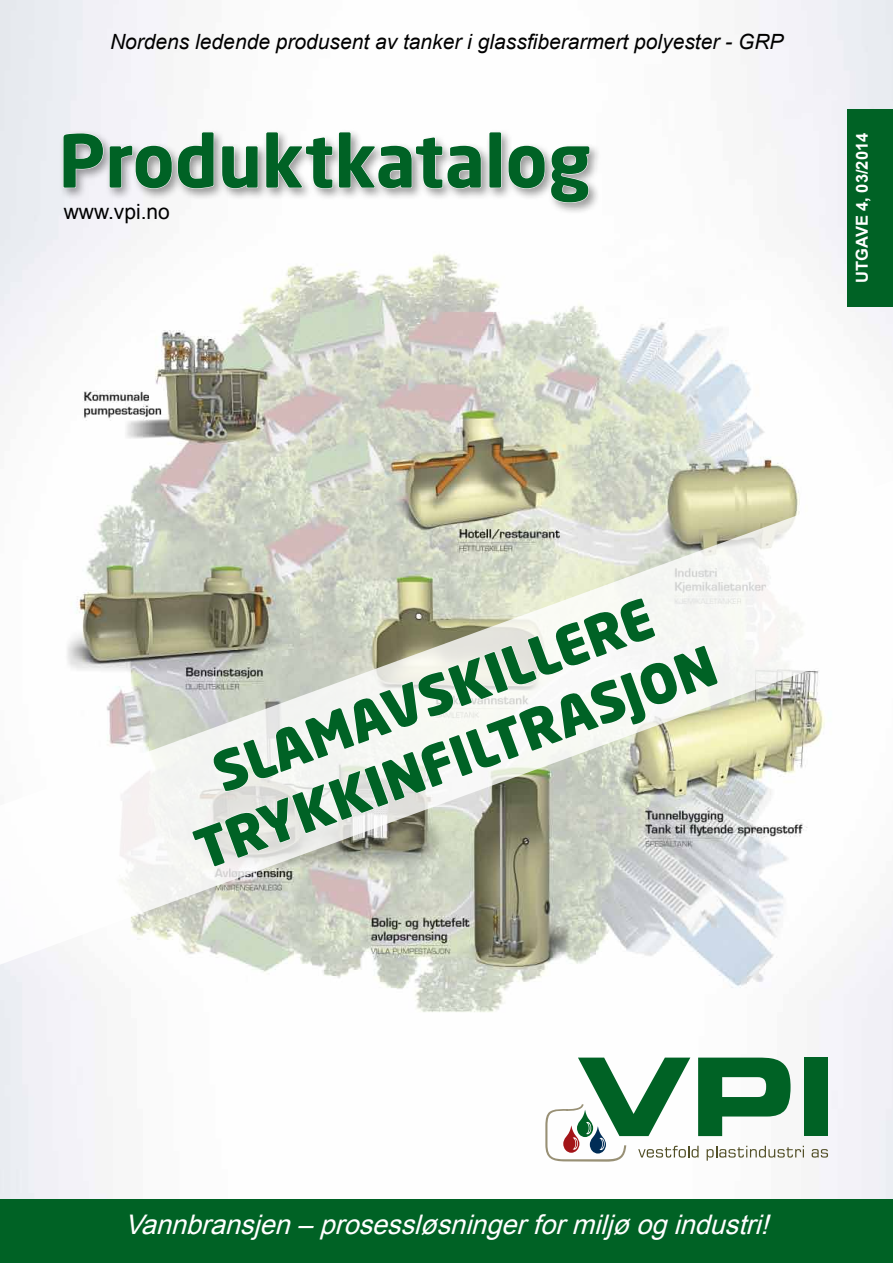
<style>
.page{position:relative;width:893px;height:1263px;background:#fff}
.page>*{position:absolute;margin:0;border:0;box-sizing:border-box;transform-origin:0 0}
.t1{font:700 72px "Neo Sans Std";color:#006225}
.t2{font:900 54px/66px "Neo Sans Std";color:#006225;text-align:center}
.t3{font:italic 27px "Arial";color:#fff}
.t4{font:italic 21px "Arial";color:#000}
.t5{font:21px "Arial";color:#000}
.t6{font:700 16.5px "Arial";color:#fff}
</style>
<div class="page">
<img style="left:0;top:0;width:893px;height:1199px">
<div style="left:59px;top:128px;width:543px;height:87px;background:#000;opacity:.4"></div>
<svg style="left:63px;top:132px;width:151px;height:57px"></svg>
<svg style="left:221px;top:146px;width:37px;height:43px"></svg>
<svg style="left:266px;top:132px;width:215px;height:57px"></svg>
<div style="left:489px;top:132px;width:12px;height:56px;border:1px solid #fff"></div>
<svg style="left:508px;top:145px;width:82px;height:58px"></svg>
<div style="left:804px;top:1057px;width:24px;height:79px;background:#006225"></div>
<svg style="left:812px;top:1149px;width:16px;height:8px"></svg>
<svg style="left:545px;top:1057px;width:259px;height:104px"></svg>
<div style="left:848px;top:109px;width:45px;height:197px;background:#006225"></div>
<div style="left:0;top:1199px;width:893px;height:64px;background:#006225"></div>
<svg style="left:0;top:450px;width:893px;height:533px"></svg>
<svg style="left:192px;top:598px;width:526px;height:269px"></svg>
<p class="t4" style="left:110px;top:28px;width:675px">Nordens ledende produsent av tanker i glassfiberarmert polyester - GRP</p>
<h1 class="t1" style="left:58px;top:115px;width:534px">Produktkatalog</h1>
<p class="t5" style="left:64px;top:198px;width:108px">www.vpi.no</p>
<p class="t6" style="left:851px;top:283px;width:152px;rotate:-90deg">UTGAVE 4, 03/2014</p>
<h2 class="t2" style="left:163px;top:756px;width:551px;rotate:-20deg">SLAMAVSKILLERE<br>TRYKKINFILTRASJON</h2>
<p class="t3" style="left:125px;top:1206px;width:654px">Vannbransjen–prosessløsningerformiljøogindustri!</p>
</div>
